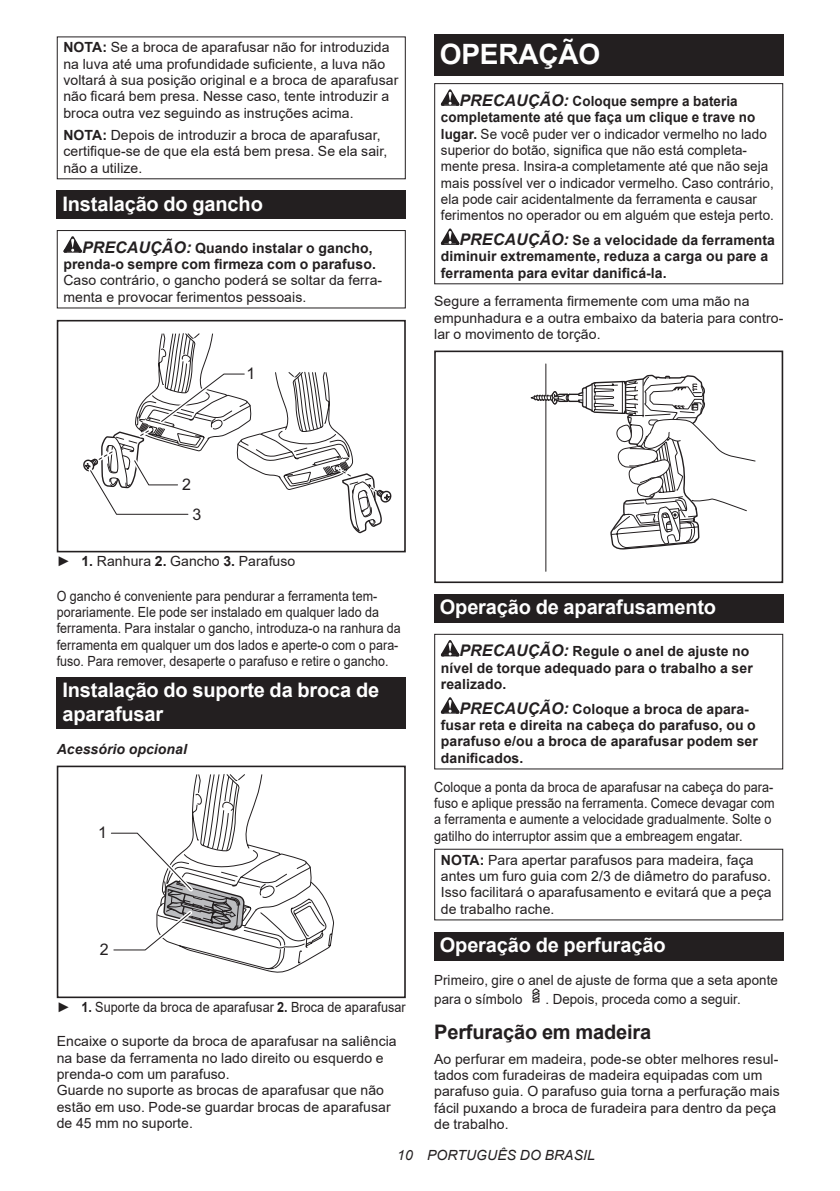
<style>
.page{position:relative;width:840px;height:1191px;background:#fff}
.page>*{position:absolute;margin:0;border:0;box-sizing:border-box;transform-origin:0 0}
.t1{font:700 28px "Arial";letter-spacing:-.01em;color:#fff}
.t2{font:700 20px/23.4px "Arial";letter-spacing:-.01em;color:#fff}
.t3{font:700 20px "Arial";letter-spacing:-.01em;color:#231f20}
.t4{font:16px "Arial";color:#231f20}
.t5{font:14px/16.4px "Arial";letter-spacing:.005em;color:#231f20}
.t6{font:700 14px/16.4px "Arial";letter-spacing:.005em;color:#231f20}
.t7{font:14px/16.4px "Arial";letter-spacing:.005em;color:#231f20;scale:.96 1}
.t8{font:14px/16.4px "Arial";letter-spacing:.005em;color:#231f20;scale:.89 1}
.t9{font:14px/16.4px "Arial";letter-spacing:.005em;color:#231f20;scale:.9 1}
.t10{font:14px/18.8px "Arial";letter-spacing:.005em;color:#231f20;scale:.95 1}
.t11{font:italic 14px "Arial";letter-spacing:.005em;color:#231f20}
.t12{font:italic 700 14px "Arial";letter-spacing:.005em;color:#231f20}
.s1{font-weight:700}
.s2{font-style:italic;font-size:16px}
.s3{font-weight:700;font-style:italic;font-size:16px}
</style>
<div class="page">
<div style="left:57px;top:191px;width:348px;height:28px;background:#231f20"></div>
<svg style="left:63px;top:236px;width:19px;height:17px"></svg>
<div style="left:57px;top:230px;width:348px;height:78px;border:1px solid #231f20"></div>
<div style="left:57px;top:320px;width:348px;height:232px;border:2px solid #231f20"></div>
<svg style="left:83px;top:333px;width:309px;height:201px"></svg>
<div style="left:57px;top:677px;width:348px;height:52px;background:#231f20"></div>
<div style="left:57px;top:765px;width:348px;height:233px;border:2px solid #231f20"></div>
<svg style="left:111px;top:774px;width:223px;height:199px"></svg>
<div style="left:434px;top:34px;width:348px;height:41px;background:#231f20"></div>
<svg style="left:440px;top:89px;width:19px;height:17px"></svg>
<svg style="left:440px;top:228px;width:19px;height:17px"></svg>
<div style="left:434px;top:83px;width:348px;height:201px;border:1px solid #231f20"></div>
<hr style="left:545px;top:401px;width:1px;height:170px;background:#231f20">
<hr style="left:545px;top:364px;width:1px;height:31px;background:#231f20">
<svg style="left:530px;top:366px;width:225px;height:183px"></svg>
<div style="left:434px;top:350px;width:348px;height:233px;border:2px solid #231f20"></div>
<div style="left:434px;top:594px;width:348px;height:29px;background:#231f20"></div>
<svg style="left:440px;top:640px;width:19px;height:16px"></svg>
<svg style="left:440px;top:697px;width:19px;height:16px"></svg>
<div style="left:434px;top:634px;width:348px;height:135px;border:1px solid #231f20"></div>
<div style="left:434px;top:848px;width:348px;height:72px;border:1px solid #231f20"></div>
<div style="left:434px;top:931px;width:348px;height:29px;background:#231f20"></div>
<svg style="left:532px;top:988px;width:8px;height:15px"></svg>
<p class="t5" style="left:63px;top:39px;width:336px"><span class="s1">NOTA:</span> Se a broca de aparafusar não for introduzida na luva até uma profundidade suficiente, a luva não voltará à sua posição original e a broca de aparafusar não ficará bem presa. Nesse caso, tente introduzir a broca outra vez seguindo as instruções acima.</p>
<p class="t5" style="left:63px;top:127px;width:325px"><span class="s1">NOTA:</span> Depois de introduzir a broca de aparafusar, certifique-se de que ela está bem presa. Se ela sair, não a utilize.</p>
<h2 class="t2" style="left:62px;top:192px;width:202px">Instalação do gancho</h2>
<p class="t6" style="left:63px;top:240px;width:314px;text-align:right"><span class="s2">PRECAUÇÃO:</span> Quando instalar o gancho, prenda-o sempre com firmeza com o parafuso.</p>
<p class="t5" style="left:63px;top:272px;width:320px">Caso contrário, o gancho poderá se soltar da ferra&shy;menta e provocar ferimentos pessoais.</p>
<p class="t4" style="left:246px;top:363px;width:10px">1</p>
<h1 class="t1" style="left:439px;top:34px;width:162px">OPERAÇÃO</h1>
<p class="t7" style="left:440px;top:92px;width:348px;text-indent:19px"><span class="s3">PRECAUÇÃO:</span> <span class="s1">Coloque sempre a bateria completamente até que faça um clique e trave no lugar.</span> Se você puder ver o indicador vermelho no lado superior do botão, significa que não está completa&shy;mente presa. Insira-a completamente até que não seja mais possível ver o indicador vermelho. Caso contrário, ela pode cair acidentalmente da ferramenta e causar ferimentos no operador ou em alguém que esteja perto.</p>
<p class="t6" style="left:440px;top:232px;width:335px;text-indent:19px"><span class="s2">PRECAUÇÃO:</span> Se a velocidade da ferramenta diminuir extremamente, reduza a carga ou pare a ferramenta para evitar danificá-la.</p>
<p class="t5" style="left:434px;top:293px;width:350px">Segure a ferramenta firmemente com uma mão na empunhadura e a outra embaixo da bateria para contro&shy;lar o movimento de torção.</p>
<p class="t4" style="left:182px;top:474px;width:10px">2</p>
<p class="t4" style="left:192px;top:503px;width:10px">3</p>
<p class="t5" style="left:57px;top:553px;width:240px">► <span class="s1">1.</span> Ranhura <span class="s1">2.</span> Gancho <span class="s1">3.</span> Parafuso</p>
<p class="t8" style="left:57px;top:587px;width:388px">O gancho é conveniente para pendurar a ferramenta tem&shy;porariamente. Ele pode ser instalado em qualquer lado da ferramenta. Para instalar o gancho, introduza-o na ranhura da ferramenta em qualquer um dos lados e aperte-o com o para&shy;fuso. Para remover, desaperte o parafuso e retire o gancho.</p>
<h2 class="t2" style="left:62px;top:679px;width:318px">Instalação do suporte da broca de aparafusar</h2>
<p class="t12" style="left:57px;top:740px;width:132px">Acessório opcional</p>
<p class="t4" style="left:98px;top:821px;width:10px">1</p>
<p class="t4" style="left:100px;top:938px;width:10px">2</p>
<p class="t5" style="left:57px;top:998px;width:350px">► <span class="s1">1.</span> Suporte da broca de aparafusar <span class="s1">2.</span> Broca de aparafusar</p>
<p class="t5" style="left:57px;top:1033px;width:341px">Encaixe o suporte da broca de aparafusar na saliência na base da ferramenta no lado direito ou esquerdo e prenda-o com um parafuso.<br>Guarde no suporte as brocas de aparafusar que não estão em uso. Pode-se guardar brocas de aparafusar de 45 mm no suporte.</p>
<h2 class="t2" style="left:439px;top:596px;width:278px">Operação de aparafusamento</h2>
<p class="t6" style="left:440px;top:643px;width:313px;text-indent:19px"><span class="s2">PRECAUÇÃO:</span> Regule o anel de ajuste no nível de torque adequado para o trabalho a ser realizado.</p>
<p class="t6" style="left:440px;top:700px;width:318px;text-indent:19px"><span class="s2">PRECAUÇÃO:</span> Coloque a broca de apara&shy;fusar reta e direita na cabeça do parafuso, ou o parafuso e/ou a broca de aparafusar podem ser danificados.</p>
<p class="t9" style="left:434px;top:778px;width:380px">Coloque a ponta da broca de aparafusar na cabeça do para&shy;fuso e aplique pressão na ferramenta. Comece devagar com a ferramenta e aumente a velocidade gradualmente. Solte o gatilho do interruptor assim que a embreagem engatar.</p>
<p class="t5" style="left:440px;top:851px;width:332px"><span class="s1">NOTA:</span> Para apertar parafusos para madeira, faça antes um furo guia com 2/3 de diâmetro do parafuso.<br>Isso facilitará o aparafusamento e evitará que a peça de trabalho rache.</p>
<h2 class="t2" style="left:439px;top:933px;width:227px">Operação de perfuração</h2>
<p class="t10" style="left:434px;top:970px;width:363px">Primeiro, gire o anel de ajuste de forma que a seta aponte para o símbolo</p>
<p class="t10" style="left:545px;top:989px;width:207px">. Depois, proceda como a seguir.</p>
<h2 class="t3" style="left:434px;top:1017px;width:218px">Perfuração em madeira</h2>
<p class="t5" style="left:434px;top:1050px;width:347px">Ao perfurar em madeira, pode-se obter melhores resul&shy;tados com furadeiras de madeira equipadas com um parafuso guia. O parafuso guia torna a perfuração mais fácil puxando a broca de furadeira para dentro da peça de trabalho.</p>
<p class="t11" style="left:397px;top:1146px;width:199px">10 PORTUGUÊS DO BRASIL</p>
</div>
